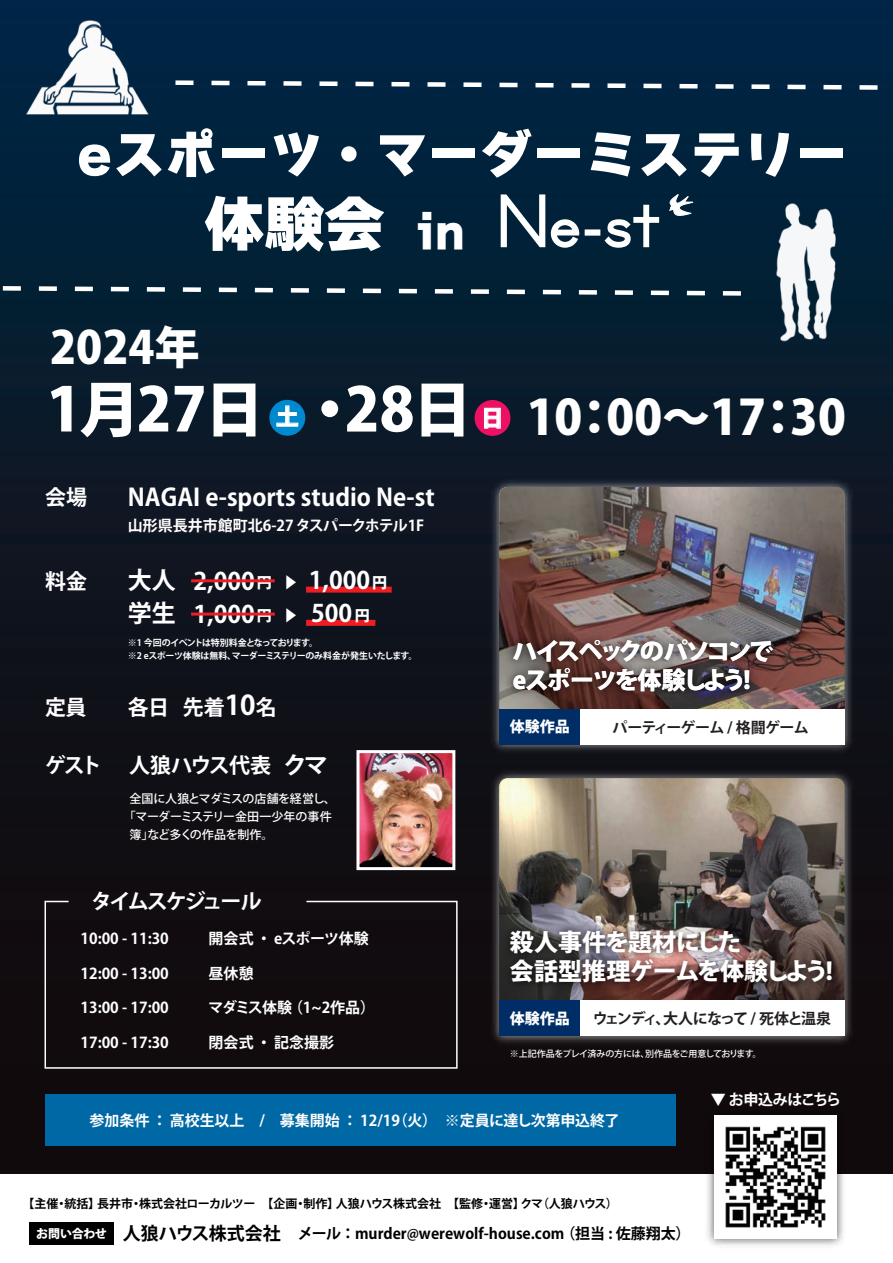
<style>
.page{position:relative;width:893px;height:1263px;background:#fff}
.page>*{position:absolute;margin:0;border:0;box-sizing:border-box;transform-origin:0 0}
.t1{font:60px "Wanpaku Ruika 08";color:#fff}
.t2{font:52.5px "Wanpaku Ruika 08";color:#fff}
.t3{font:800 48px "Koz Go Pr 6 N";color:#fff}
.t4{font:800 45px "Koz Go Pr 6 N";color:#fff}
.t5{font:45px "Wanpaku Ruika 08";color:#fff}
.t6{font:700 24px/33px "Koz Go Pr 6 N";color:#fff}
.t7{font:800 24px/28.8px "Koz Go Pr 6 N";letter-spacing:-.035em;color:#fff}
.t8{font:800 24px/28.8px "Koz Go Pr 6 N";letter-spacing:-.085em;color:#fff}
.t9{font:23.25px "HG Soei Kakugothic UB";color:#fff}
.t10{font:700 21px "Koz Go Pr 6 N";letter-spacing:-.07em;color:#fff}
.t11{font:700 21px "Koz Go Pr 6 N";letter-spacing:-.105em;color:#fff}
.t12{font:700 21px "Koz Go Pr 6 N";letter-spacing:-.02em;color:#fff}
.t13{font:700 15px "Koz Go Pr 6 N";color:#fff}
.t14{font:700 15px "Koz Go Pr 6 N";color:#000}
.t15{font:700 15px "Koz Go Pr 6 N";letter-spacing:-.03em;color:#fff}
.t16{font:700 15px "Koz Go Pr 6 N";letter-spacing:-.1em;color:#231f20}
.t17{font:700 15px "Koz Go Pr 6 N";letter-spacing:-.05em;color:#231f20}
.t18{font:700 15px "Koz Go Pr 6 N";letter-spacing:-.04em;color:#fff}
.t19{font:800 15px "Koz Go Pr 6 N";color:#fff}
.t20{font:700 12px "Koz Go Pr 6 N";color:#000}
.t21{font:500 12px "Koz Go Pr 6 N";letter-spacing:-.03em;color:#fff}
.t22{font:500 12px "Koz Go Pr 6 N";letter-spacing:-.01em;color:#fff}
.t23{font:700 9px/13.5px "Koz Go Pr 6 N";letter-spacing:-.055em;color:#fff}
.t24{font:500 9px "Koz Go Pr 6 N";letter-spacing:-.04em;color:#fff}
.s1{font-size:60px}
.s2{font-weight:800;font-size:15px}
.s3{font-size:15px}
.s4{font-size:27px}
.s5{font-weight:800;font-size:12px;color:#fff}
.s6{font-size:18px}
</style>
<div class="page">
<div style="left:29px;top:1222px;width:85px;height:23px;background:#000"></div>
<div style="left:0;top:0;width:893px;height:1174px;background:linear-gradient(to bottom,#002643,#160603)"></div>
<img style="left:732px;top:196px;width:153px;height:153px">
<div style="left:269px;top:400px;width:36px;height:36px;background:#0089cf;border-radius:50%"></div>
<svg style="left:276px;top:405px;width:23px;height:22px"></svg>
<div style="left:475px;top:400px;width:35px;height:36px;background:#ec1163;border-radius:50%"></div>
<svg style="left:484px;top:407px;width:17px;height:22px"></svg>
<svg style="left:171px;top:78px;width:722px;height:15px;background:#26445d"></svg>
<svg style="left:0;top:283px;width:750px;height:15px;background:#284152"></svg>
<img style="left:16px;top:0;width:145px;height:145px">
<svg style="left:500px;top:193px;width:80px;height:56px"></svg>
<svg style="left:585px;top:229px;width:15px;height:7px"></svg>
<svg style="left:604px;top:204px;width:56px;height:44px"></svg>
<svg style="left:669px;top:194px;width:24px;height:22px"></svg>
<img style="left:486px;top:765px;width:371px;height:284px">
<img style="left:499px;top:778px;width:345px;height:139px">
<img style="left:497px;top:917px;width:349px;height:86px">
<div style="left:499px;top:1000px;width:81px;height:36px;background:#002d66"></div>
<div style="left:580px;top:1000px;width:264px;height:36px;background:#fff"></div>
<img style="left:701px;top:1103px;width:148px;height:144px">
<div style="left:45px;top:1094px;width:631px;height:51px;background:#0068a5"></div>
<img style="left:486px;top:474px;width:371px;height:284px">
<img style="left:499px;top:487px;width:345px;height:222px">
<img style="left:500px;top:626px;width:286px;height:83px">
<div style="left:499px;top:709px;width:81px;height:36px;background:#002d66"></div>
<div style="left:580px;top:709px;width:264px;height:36px;background:#fff"></div>
<img style="left:360px;top:754px;width:91px;height:112px">
<div style="left:44px;top:900px;width:414px;height:169px;background:#110b0d"></div>
<div style="left:356px;top:750px;width:99px;height:120px;border:3px solid #fff"></div>
<hr style="left:191px;top:612px;width:84px;height:3px;background:#ee1d23">
<div style="left:306px;top:620px;width:69px;height:6px;background:#ee1d23"></div>
<hr style="left:191px;top:579px;width:84px;height:3px;background:#ee1d23">
<div style="left:306px;top:587px;width:86px;height:6px;background:#ee1d23"></div>
<img style="left:714px;top:1115px;width:123px;height:123px">
<h2 class="t2" style="left:76px;top:128px;width:773px">eスポーツ・マーダーミステリー</h2>
<h3 class="t5" style="left:418px;top:208px;width:50px">in</h3>
<h1 class="t1" style="left:204px;top:194px;width:181px">体験会</h1>
<h3 class="t4" style="left:50px;top:323px;width:151px">2024年</h3>
<h3 class="t3" style="left:47px;top:390px;width:801px"><span class="s1">1月27日・28日</span> 10：00～17：30</h3>
<h3 class="t9" style="left:276px;top:405px;width:25px">土</h3>
<h3 class="t9" style="left:481px;top:406px;width:25px">日</h3>
<h3 class="t10" style="left:45px;top:486px;width:43px">会場</h3>
<h3 class="t6" style="left:128px;top:481px;width:308px">NAGAI e-sports studio Ne-st</h3>
<p class="t13" style="left:128px;top:516px;width:298px">山形県長井市館町北6-27 タスパークホテル1F</p>
<h3 class="t10" style="left:45px;top:569px;width:43px">料金</h3>
<h3 class="t6" style="left:128px;top:564px;width:49px">大人学生</h3>
<p class="t23" style="left:128px;top:636px;width:291px">※1 今回のイベントは特別料金となっております。<br>※2 eスポーツ体験は無料、マーダーミステリーのみ料金が発生いたします。</p>
<h3 class="t6" style="left:193px;top:565px;width:195px">2,000<span class="s2">円</span> <span class="s3">▶</span> 1,000<span class="s2">円</span></h3>
<h3 class="t6" style="left:193px;top:598px;width:178px">1,000<span class="s2">円</span> <span class="s3">▶</span> 500 <span class="s2">円</span></h3>
<h3 class="t10" style="left:45px;top:695px;width:43px">定員</h3>
<h3 class="t10" style="left:128px;top:695px;width:150px">各日 先着<span class="s4">10</span>名</h3>
<h3 class="t10" style="left:45px;top:753px;width:59px">ゲスト</h3>
<h3 class="t12" style="left:129px;top:753px;width:143px">人狼ハウス代表</h3>
<h3 class="t6" style="left:283px;top:749px;width:47px">クマ</h3>
<p class="t21" style="left:129px;top:791px;width:208px">全国に人狼とマダミスの店舗を経営し、</p>
<p class="t22" style="left:124px;top:809px;width:209px">「マーダーミステリー金田一少年の事件</p>
<p class="t21" style="left:129px;top:827px;width:145px">簿」など多くの作品を制作。</p>
<h3 class="t11" style="left:91px;top:890px;width:172px">タイムスケジュール</h3>
<h3 class="t8" style="left:513px;top:637px;width:262px">ハイスペックのパソコンでeスポーツを体験しよう!</h3>
<p class="t19" style="left:510px;top:718px;width:61px">体験作品</p>
<p class="t17" style="left:612px;top:719px;width:198px">パーティーゲーム / 格闘ゲーム</p>
<h3 class="t7" style="left:510px;top:929px;width:324px">殺人事件を題材にした<br>会話型推理ゲームを体験しよう!</h3>
<p class="t19" style="left:510px;top:1009px;width:61px">体験作品</p>
<p class="t16" style="left:593px;top:1010px;width:240px">ウェンディ、大人になって / 死体と温泉</p>
<p class="t24" style="left:510px;top:1049px;width:253px">※上記作品をプレイ済みの方には、別作品をご用意しております。</p>
<p class="t15" style="left:711px;top:1091px;width:132px">▼ お申込みはこちら</p>
<p class="t13" style="left:89px;top:1112px;width:532px">参加条件 ： 高校生以上　/　募集開始 ： 12/19（火）　※定員に達し次第申込終了</p>
<p class="t15" style="left:209px;top:930px;width:162px">開会式 ・ eスポーツ体験</p>
<p class="t13" style="left:209px;top:965px;width:46px">昼休憩</p>
<p class="t18" style="left:208px;top:999px;width:168px">マダミス体験 （1~2作品）</p>
<p class="t13" style="left:209px;top:1034px;width:127px">閉会式 ・ 記念撮影</p>
<p class="t13" style="left:81px;top:930px;width:90px">10:00 - 11:30</p>
<p class="t13" style="left:81px;top:964px;width:90px">12:00 - 13:00</p>
<p class="t13" style="left:81px;top:999px;width:90px">13:00 - 17:00</p>
<p class="t13" style="left:81px;top:1033px;width:90px">17:00 - 17:30</p>
<p class="t20" style="left:23px;top:1197px;width:597px">【主催・統括】長井市・株式会社ローカルツー　【企画・制作】人狼ハウス株式会社　【監修・運営】クマ（人狼ハウス）</p>
<p class="t14" style="left:36px;top:1225px;width:656px"><span class="s5">お問い合わせ</span> <span class="s6">人狼ハウス株式会社</span> メール ： murder@werewolf-house.com （担当 : 佐藤翔太）</p>
</div>
